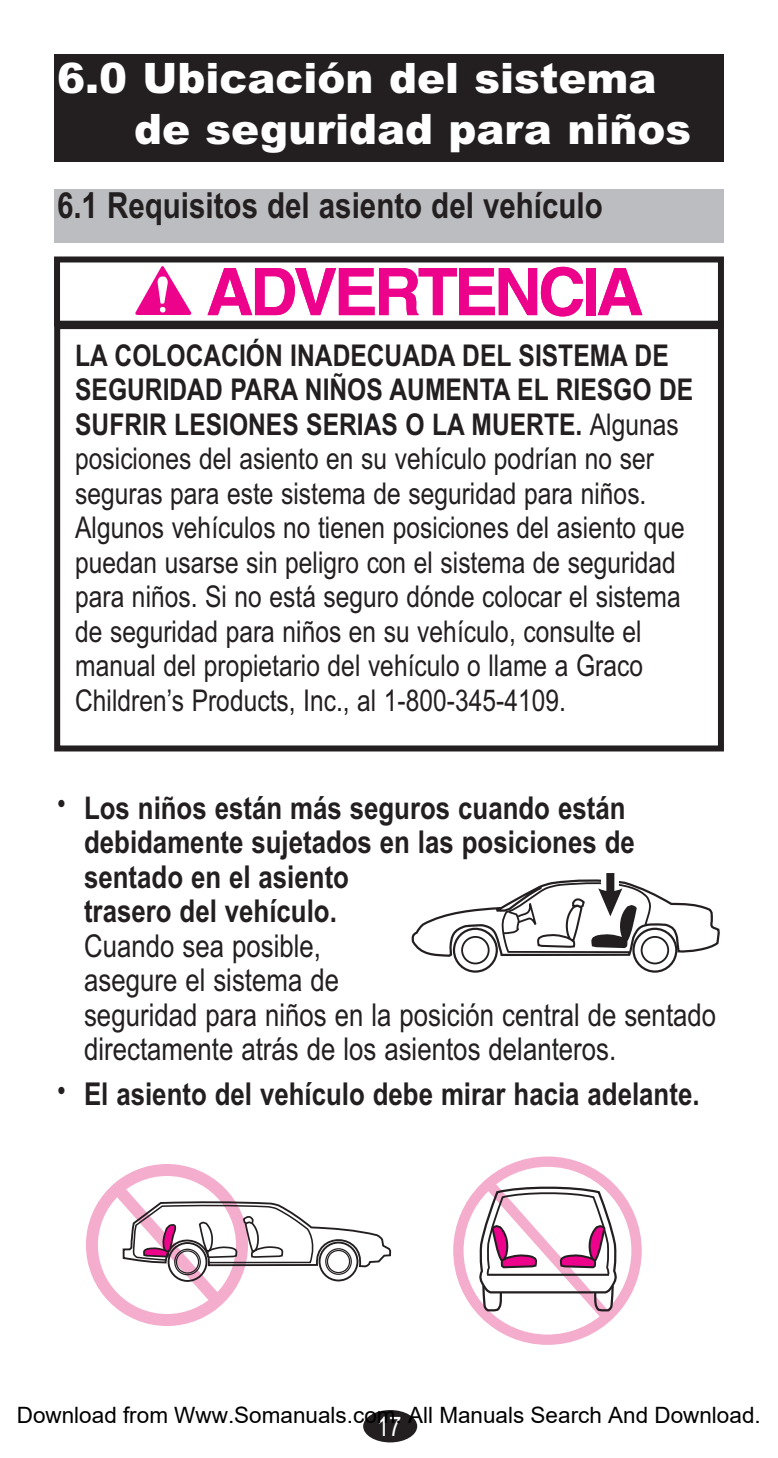
<style>
.page{position:relative;width:778px;height:1458px;background:#fff}
.page>*{position:absolute;margin:0;border:0;box-sizing:border-box;transform-origin:0 0}
.t1{font:900 42px/50.4px "Arial";color:#fff}
.t2{font:700 36px "Arial Narrow";color:#231f20}
.t3{font:700 31.5px/34.5px "Arial Narrow";color:#231f20}
.t4{font:31.5px/34.5px "Arial Narrow";color:#231f20}
.t5{font:30px/34.5px "Arial Narrow";color:#231f20}
.t6{font:27px "Arial Narrow";color:#fff}
.t7{font:22.5px "Arial";color:#000}
.s1{font-weight:700}
.s2{font-weight:400;font-size:30px}
</style>
<div class="page">
<div style="left:363px;top:1410px;width:54px;height:32px;background:#231f20;border-radius:50%"></div>
<div style="left:632px;top:927px;width:45px;height:46px;border:2px solid #231f20;border-radius:50%"></div>
<div style="left:640px;top:936px;width:29px;height:29px;border:2px solid #231f20;border-radius:50%"></div>
<div style="left:452px;top:927px;width:46px;height:46px;border:2px solid #231f20;border-radius:50%"></div>
<div style="left:461px;top:936px;width:29px;height:29px;border:2px solid #231f20;border-radius:50%"></div>
<svg style="left:411px;top:879px;width:309px;height:79px"></svg>
<svg style="left:601px;top:873px;width:17px;height:13px"></svg>
<div style="left:607px;top:873px;width:6px;height:25px;background:#231f20"></div>
<svg style="left:453px;top:1156px;width:188px;height:189px"></svg>
<svg style="left:86px;top:1164px;width:305px;height:162px"></svg>
<div style="left:54px;top:54px;width:670px;height:108px;background:#231f20"></div>
<div style="left:54px;top:189px;width:670px;height:54px;background:#bcbdc0"></div>
<div style="left:54px;top:323px;width:670px;height:428px;border:6px solid #231f20"></div>
<svg style="left:207px;top:267px;width:435px;height:49px"></svg>
<svg style="left:135px;top:267px;width:57px;height:48px"></svg>
<div style="left:54px;top:256px;width:670px;height:71px;border:6px solid #231f20"></div>
<h1 class="t1" style="left:134px;top:54px;width:558px;text-indent:-77px">6.0 Ubicación del sistema de seguridad para niños</h1>
<p class="t2" style="left:57px;top:185px;width:547px">6.1 Requisitos del asiento del vehículo</p>
<p class="t5" style="left:75px;top:338px;width:619px"><span class="s1">LA COLOCACIÓN INADECUADA DEL SISTEMA DE SEGURIDAD PARA NIÑOS AUMENTA EL RIESGO DE SUFRIR LESIONES SERIAS O LA MUERTE.</span> Algunas posiciones del asiento en su vehículo podrían no ser seguras para este sistema de seguridad para niños.<br>Algunos vehículos no tienen posiciones del asiento que puedan usarse sin peligro con el sistema de seguridad para niños. Si no está seguro dónde colocar el sistema de seguridad para niños en su vehículo, consulte el manual del propietario del vehículo o llame a Graco Children’s Products, Inc., al 1-800-345-4109.</p>
<p class="t3" style="left:84px;top:790px;width:552px;text-indent:-27px"><span class="s2">•</span> Los niños están más seguros cuando están debidamente sujetados en las posiciones de sentado en el asiento<br>trasero del vehículo.</p>
<p class="t4" style="left:84px;top:928px;width:633px">Cuando sea posible,<br>asegure el sistema de<br>seguridad para niños en la posición central de sentado directamente atrás de los asientos delanteros.</p>
<p class="t3" style="left:57px;top:1077px;width:644px"><span class="s2">•</span> El asiento del vehículo debe mirar hacia adelante.</p>
<p class="t7" style="left:17px;top:1403px;width:745px">Download from Www.Somanuals.com. All Manuals Search And Download.</p>
<p class="t6" style="left:376px;top:1411px;width:26px">17</p>
</div>
